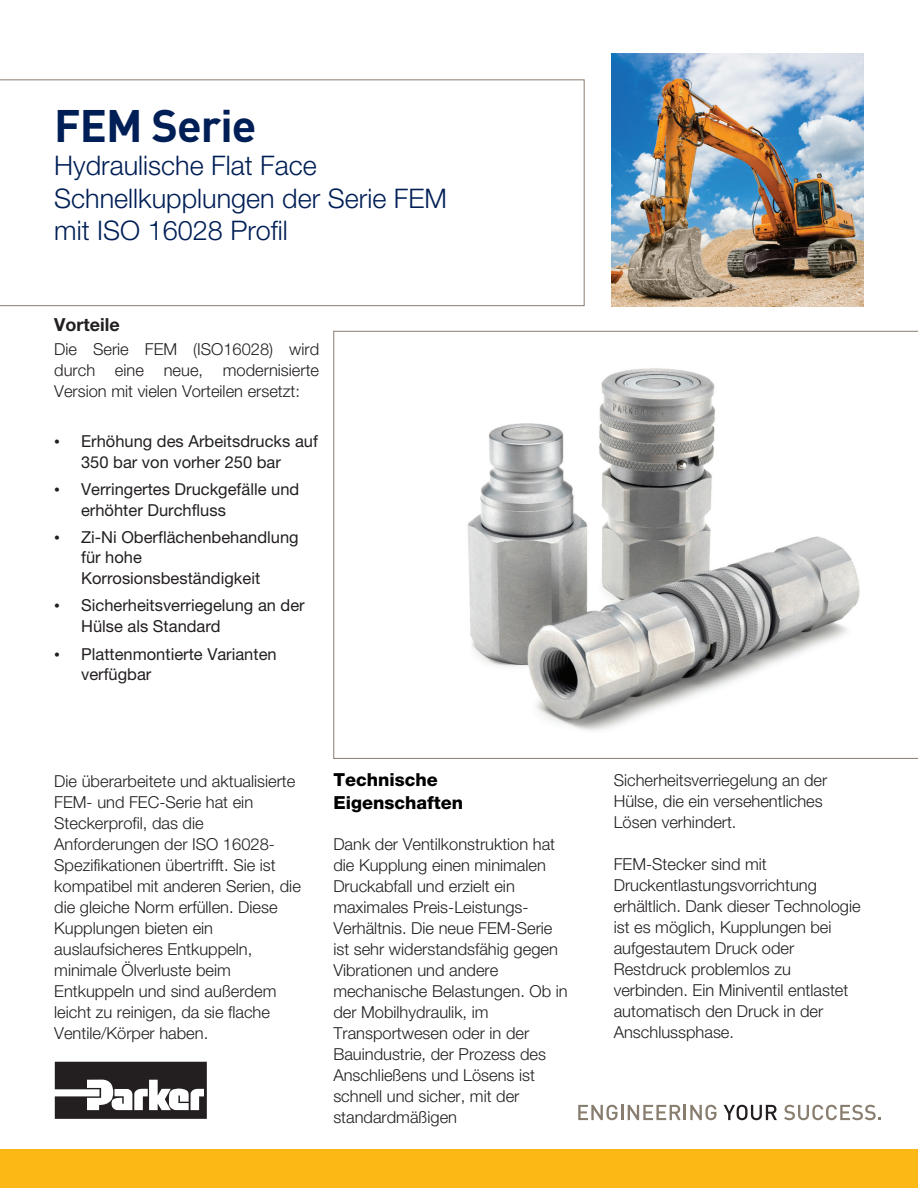
<style>
.page{position:relative;width:918px;height:1188px;background:#fff}
.page>*{position:absolute;margin:0;border:0;box-sizing:border-box;transform-origin:0 0}
.t1{font:700 45px "DINOT";letter-spacing:-.02em;color:#001f56}
.t2{font:300 27px/32.4px "Helvetica Neue LT Std";color:#001f56}
.t3{font:800 18px/22.5px "Helvetica Neue LT Std";color:#000}
.t4{font:700 18px "Helvetica Neue LT Std";color:#231f20}
.t5{font:300 16.5px/21px "Helvetica Neue LT Std";color:#231f20}
.t6{font:16.5px/21px "Helvetica Neue LT Std";color:#231f20}
.s1{font-family:"Times New Roman"}
</style>
<div class="page">
<svg style="left:55px;top:1062px;width:152px;height:57px"></svg>
<div style="left:0;top:1150px;width:918px;height:38px;background:#fcb814"></div>
<svg style="left:578px;top:1105px;width:139px;height:15px"></svg>
<svg style="left:724px;top:1105px;width:53px;height:15px"></svg>
<svg style="left:784px;top:1105px;width:97px;height:15px"></svg>
<svg style="left:0;top:79px;width:585px;height:227px"></svg>
<img style="left:611px;top:54px;width:253px;height:252px">
<svg style="left:333px;top:331px;width:585px;height:428px"></svg>
<h1 class="t1" style="left:54px;top:95px;width:204px">FEM Serie</h1>
<h2 class="t2" style="left:54px;top:149px;width:394px">Hydraulische Flat Face<br>Schnellkupplungen der Serie FEM mit ISO 16028 Profil</h2>
<p class="t4" style="left:54px;top:313px;width:67px">Vorteile</p>
<p class="t5" style="left:54px;top:339px;width:266px;text-align:justify">Die Serie FEM (ISO16028) wird durch eine neue, modernisierte Version mit vielen Vorteilen ersetzt:</p>
<p class="t6" style="left:81px;top:431px;width:238px;text-indent:-27px"><span class="s1">•</span> Erhöhung des Arbeitsdrucks auf<br>350 bar von vorher 250 bar</p>
<p class="t6" style="left:81px;top:479px;width:220px;text-indent:-27px"><span class="s1">•</span> Verringertes Druckgefälle und erhöhter Durchfluss</p>
<p class="t6" style="left:81px;top:527px;width:219px;line-height:20.4px;text-indent:-27px"><span class="s1">•</span> Zi-Ni Oberflächenbehandlung für hohe<br>Korrosionsbeständigkeit</p>
<p class="t6" style="left:81px;top:595px;width:225px;text-indent:-27px"><span class="s1">•</span> Sicherheitsverriegelung an der<br>Hülse als Standard</p>
<p class="t6" style="left:81px;top:643px;width:197px;text-indent:-27px"><span class="s1">•</span> Plattenmontierte Varianten verfügbar</p>
<p class="t5" style="left:54px;top:770px;width:248px">Die überarbeitete und aktualisierte<br>FEM- und FEC-Serie hat ein<br>Steckerprofil, das die<br>Anforderungen der ISO 16028-<br>Spezifikationen übertrifft. Sie ist kompatibel mit anderen Serien, die die gleiche Norm erfüllen. Diese<br>Kupplungen bieten ein auslaufsicheres Entkuppeln, minimale Ölverluste beim<br>Entkuppeln und sind außerdem leicht zu reinigen, da sie flache<br>Ventile/Körper haben.</p>
<p class="t3" style="left:333px;top:769px;width:131px">Technische<br>Eigenschaften</p>
<p class="t5" style="left:333px;top:834px;width:236px">Dank der Ventilkonstruktion hat die Kupplung einen minimalen<br>Druckabfall und erzielt ein maximales Preis-Leistungs-<br>Verhältnis. Die neue FEM-Serie ist sehr widerstandsfähig gegen<br>Vibrationen und andere mechanische Belastungen. Ob in der Mobilhydraulik, im<br>Transportwesen oder in der<br>Bauindustrie, der Prozess des<br>Anschließens und Lösens ist schnell und sicher, mit der standardmäßigen</p>
<p class="t5" style="left:614px;top:770px;width:215px">Sicherheitsverriegelung an der<br>Hülse, die ein versehentliches<br>Lösen verhindert.</p>
<p class="t5" style="left:614px;top:854px;width:248px">FEM-Stecker sind mit<br>Druckentlastungsvorrichtung erhältlich. Dank dieser Technologie ist es möglich, Kupplungen bei aufgestautem Druck oder<br>Restdruck problemlos zu verbinden. Ein Miniventil entlastet automatisch den Druck in der<br>Anschlussphase.</p>
</div>
